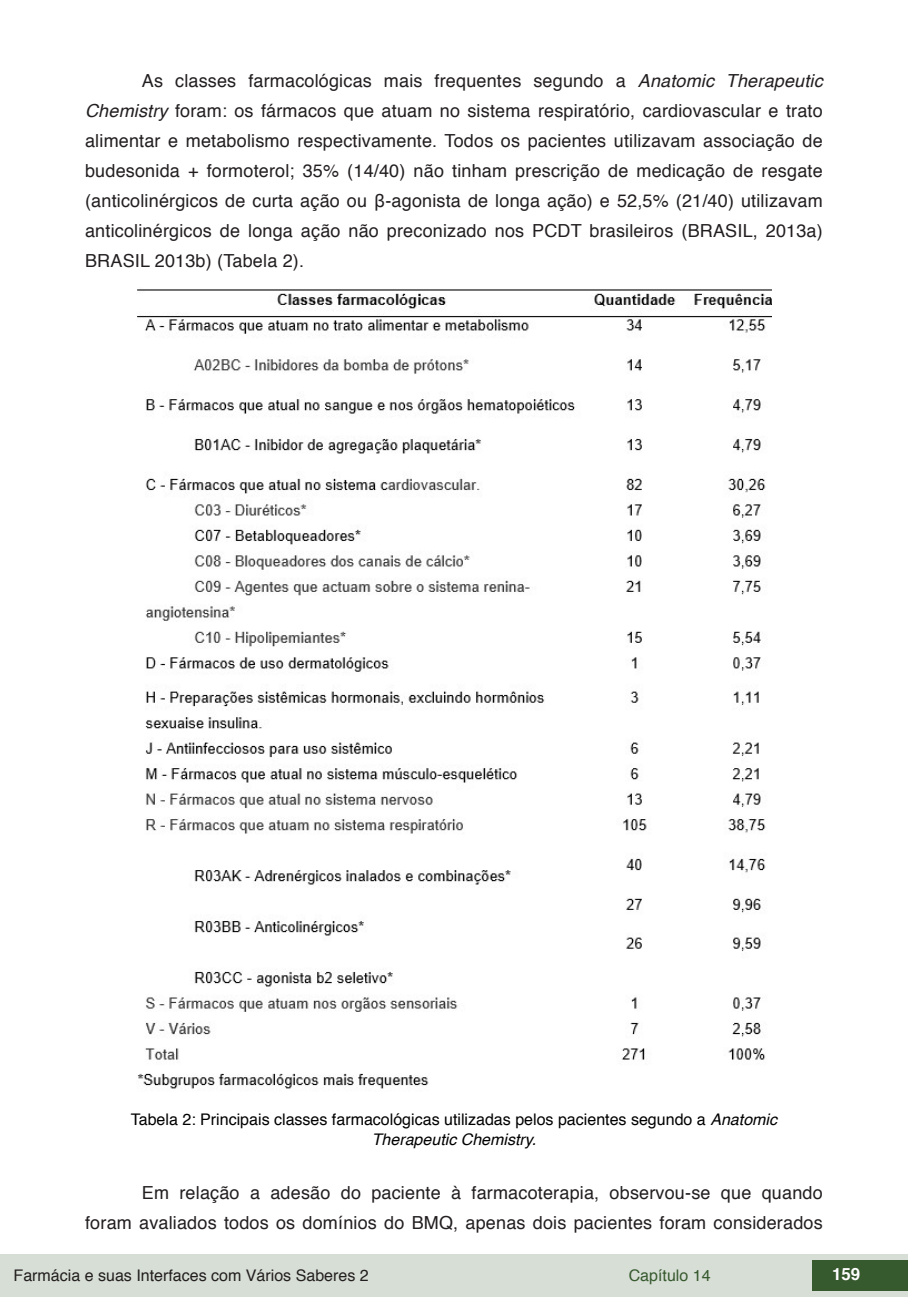
<style>
.page{position:relative;width:908px;height:1304px;background:#fff}
.page>*{position:absolute;margin:0;border:0;box-sizing:border-box;transform-origin:0 0}
.txt{font:18px/30px "Helvetica";letter-spacing:.01em;color:#231f20;text-align:justify}
.t1{font:700 16.8px "Helvetica";color:#fff}
.imagens_graf_tab{font:16px/19.2px "Helvetica";color:#000;text-align:center}
.t2{font:16px "Helvetica";color:#231f20}
.t3{font:16px "Helvetica";color:#36592e}
.s1{font-style:italic}
</style>
<div class="page">
<div style="left:0;top:1254px;width:906px;height:43px;background:#d7ded5"></div>
<div style="left:812px;top:1261px;width:95px;height:30px;background:#36592e"></div>
<img style="left:137px;top:289px;width:633px;height:800px">
<p class="txt" style="left:85px;top:66px;width:738px;text-indent:57px">As classes farmacológicas mais frequentes segundo a <span class="s1">Anatomic Therapeutic Chemistry</span> foram: os fármacos que atuam no sistema respiratório, cardiovascular e trato alimentar e metabolismo respectivamente. Todos os pacientes utilizavam associação de budesonida + formoterol; 35% (14/40) não tinham prescrição de medicação de resgate (anticolinérgicos de curta ação ou β-agonista de longa ação) e 52,5% (21/40) utilizavam anticolinérgicos de longa ação não preconizado nos PCDT brasileiros (BRASIL, 2013a)<br>BRASIL 2013b) (Tabela 2).</p>
<p class="imagens_graf_tab" style="left:131px;top:1111px;width:647px">Tabela 2: Principais classes farmacológicas utilizadas pelos pacientes segundo a <span class="s1">Anatomic<br>Therapeutic Chemistry.</span></p>
<p class="txt" style="left:85px;top:1178px;width:738px;text-align:right">Em relação a adesão do paciente à farmacoterapia, observou-se que quando<br>foram avaliados todos os domínios do BMQ, apenas dois pacientes foram considerados</p>
<p class="t2" style="left:14px;top:1263px;width:356px">Farmácia e suas Interfaces com Vários Saberes 2</p>
<p class="t3" style="left:628px;top:1263px;width:83px">Capítulo 14</p>
<p class="t1" style="left:831px;top:1261px;width:30px">159</p>
</div>
